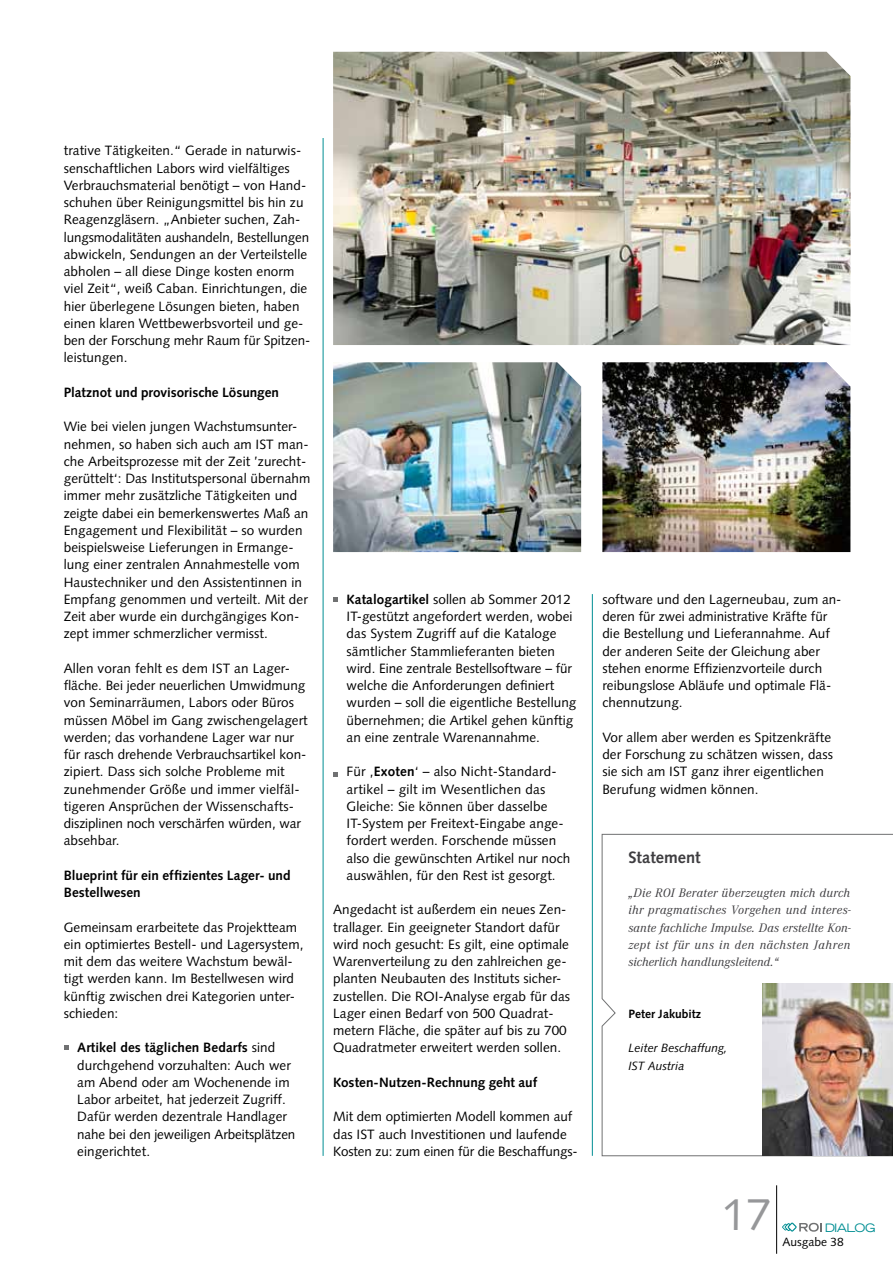
<style>
.page{position:relative;width:893px;height:1263px;background:#fff}
.page>*{position:absolute;margin:0;border:0;box-sizing:border-box;transform-origin:0 0}
.t1{font:45px "Syntax";color:#969799}
.t2{font:700 16.5px "Syntax";color:#3e3d40}
.t3{font:13.5px/17.2px "Syntax";letter-spacing:.005em;color:#000}
.t4{font:700 13.5px/17.2px "Syntax";color:#000}
.t5{font:italic 12.75px/17.2px "CA Reg";letter-spacing:.005em;color:#3e3d40;text-align:justify}
.t6{font:italic 12px/17.2px "Syntax";color:#000}
.t7{font:700 12px "Syntax";color:#000}
.t8{font:12px "Syntax";color:#000}
.t9{font:expanded 11.7px "Trade Gothic LT Std";letter-spacing:-.065em;color:#008e93}
.s1{font-weight:700}
</style>
<div class="page">
<hr style="left:776px;top:1185px;width:1px;height:69px;background:#000">
<svg style="left:782px;top:1222px;width:40px;height:10px"></svg>
<img style="left:333px;top:52px;width:517px;height:293px">
<img style="left:602px;top:362px;width:248px;height:190px">
<hr style="left:323px;top:138px;width:1px;height:1018px;background:#008e93">
<hr style="left:592px;top:594px;width:1px;height:562px;background:#008e93">
<svg style="left:601px;top:833px;width:292px;height:323px"></svg>
<img style="left:763px;top:983px;width:130px;height:173px">
<img style="left:333px;top:362px;width:248px;height:190px">
<svg style="left:64px;top:1045px;width:4px;height:5px"></svg>
<svg style="left:333px;top:597px;width:5px;height:5px"></svg>
<svg style="left:333px;top:772px;width:5px;height:4px"></svg>
<p class="t3" style="left:64px;top:142px;width:248px">trative Tätigkeiten.“ Gerade in naturwis&shy;senschaftlichen Labors wird vielfältiges Verbrauchsmaterial benötigt – von Hand&shy;schuhen über Reinigungsmittel bis hin zu Reagenzgläsern. „Anbieter suchen, Zah&shy;lungsmodalitäten aushandeln, Bestellungen abwickeln, Sendungen an der Verteilstelle abholen – all diese Dinge kosten enorm viel Zeit“, weiß Caban. Einrichtungen, die hier überlegene Lösungen bieten, haben einen klaren Wettbewerbsvorteil und ge&shy;ben der Forschung mehr Raum für Spitzen&shy;leistungen.</p>
<p class="t4" style="left:64px;top:384px;width:217px">Platznot und provisorische Lösungen</p>
<p class="t3" style="left:64px;top:418px;width:248px">Wie bei vielen jungen Wachstumsunter&shy;nehmen, so haben sich auch am IST man&shy;che Arbeitsprozesse mit der Zeit ’zurecht&shy;gerüttelt‘: Das Institutspersonal übernahm immer mehr zusätzliche Tätigkeiten und zeigte dabei ein bemerkenswertes Maß an Engagement und Flexibilität – so wurden beispielsweise Lieferungen in Ermange&shy;lung einer zentralen Annahmestelle vom Haustechniker und den Assistentinnen in Empfang genommen und verteilt. Mit der Zeit aber wurde ein durchgängiges Kon&shy;zept immer schmerzlicher vermisst.</p>
<p class="t3" style="left:64px;top:660px;width:245px">Allen voran fehlt es dem IST an Lager&shy;fläche. Bei jeder neuerlichen Umwidmung von Seminarräumen, Labors oder Büros müssen Möbel im Gang zwischengelagert werden; das vorhandene Lager war nur für rasch drehende Verbrauchsartikel kon&shy;zipiert. Dass sich solche Probleme mit zunehmender Größe und immer vielfäl&shy;tigeren Ansprüchen der Wissenschafts&shy;disziplinen noch verschärfen würden, war absehbar.</p>
<p class="t4" style="left:64px;top:867px;width:228px">Blueprint für ein effizientes Lager- und<br>Bestellwesen</p>
<p class="t3" style="left:64px;top:918px;width:241px">Gemeinsam erarbeitete das Projektteam ein optimiertes Bestell- und Lagersystem, mit dem das weitere Wachstum bewäl&shy;tigt werden kann. Im Bestellwesen wird künftig zwischen drei Kategorien unter&shy;schieden:</p>
<p class="t3" style="left:77px;top:1039px;width:220px"><span class="s1">Artikel des täglichen Bedarfs</span> sind durchgehend vorzuhalten: Auch wer am Abend oder am Wochenende im Labor arbeitet, hat jederzeit Zugriff.<br>Dafür werden dezentrale Handlager nahe bei den jeweiligen Arbeitsplätzen eingerichtet.</p>
<p class="t3" style="left:347px;top:591px;width:231px"><span class="s1">Katalogartikel</span> sollen ab Sommer 2012<br>IT-gestützt angefordert werden, wobei das System Zugriff auf die Kataloge sämtlicher Stammlieferanten bieten wird. Eine zentrale Bestellsoftware – für welche die Anforderungen definiert wurden – soll die eigentliche Bestellung übernehmen; die Artikel gehen künftig an eine zentrale Warenannahme.</p>
<p class="t3" style="left:347px;top:763px;width:225px">Für ‚<span class="s1">Exoten</span>‘ – also Nicht-Standard&shy;artikel – gilt im Wesentlichen das Gleiche: Sie können über dasselbe IT-System per Freitext-Eingabe ange&shy;fordert werden. Forschende müssen also die gewünschten Artikel nur noch auswählen, für den Rest ist gesorgt.</p>
<p class="t3" style="left:333px;top:901px;width:239px">Angedacht ist außerdem ein neues Zen&shy;trallager. Ein geeigneter Standort dafür wird noch gesucht: Es gilt, eine optimale Warenverteilung zu den zahlreichen ge&shy;planten Neubauten des Instituts sicher&shy;zustellen. Die ROI-Analyse ergab für das Lager einen Bedarf von 500 Quadrat&shy;metern Fläche, die später auf bis zu 700<br>Quadratmeter erweitert werden sollen.</p>
<p class="t4" style="left:333px;top:1074px;width:206px">Kosten-Nutzen-Rechnung geht auf</p>
<p class="t3" style="left:333px;top:1108px;width:246px">Mit dem optimierten Modell kommen auf das IST auch Investitionen und laufende<br>Kosten zu: zum einen für die Beschaffungs-</p>
<p class="t3" style="left:602px;top:591px;width:241px">software und den Lagerneubau, zum an&shy;deren für zwei administrative Kräfte für die Bestellung und Lieferannahme. Auf der anderen Seite der Gleichung aber stehen enorme Effizienzvorteile durch reibungslose Abläufe und optimale Flä&shy;chennutzung.</p>
<p class="t3" style="left:602px;top:729px;width:232px">Vor allem aber werden es Spitzenkräfte der Forschung zu schätzen wissen, dass sie sich am IST ganz ihrer eigentlichen Berufung widmen können.</p>
<p class="t2" style="left:628px;top:847px;width:74px">Statement</p>
<p class="t5" style="left:628px;top:884px;width:224px">„Die ROI Berater überzeugten mich durch ihr pragmatisches Vorgehen und interes&shy;sante fachliche Impulse. Das erstellte Kon&shy;zept ist für uns in den nächsten Jahren sicherlich handlungsleitend.“</p>
<p class="t7" style="left:628px;top:1007px;width:74px">Peter Jakubitz</p>
<p class="t6" style="left:628px;top:1039px;width:101px">Leiter Beschaffung,<br>IST Austria</p>
<h1 class="t1" style="left:721px;top:1188px;width:52px">17</h1>
<p class="t9" style="left:825px;top:1219px;width:52px">DIALOG</p>
<p class="t8" style="left:783px;top:1235px;width:63px">Ausgabe 38</p>
</div>
